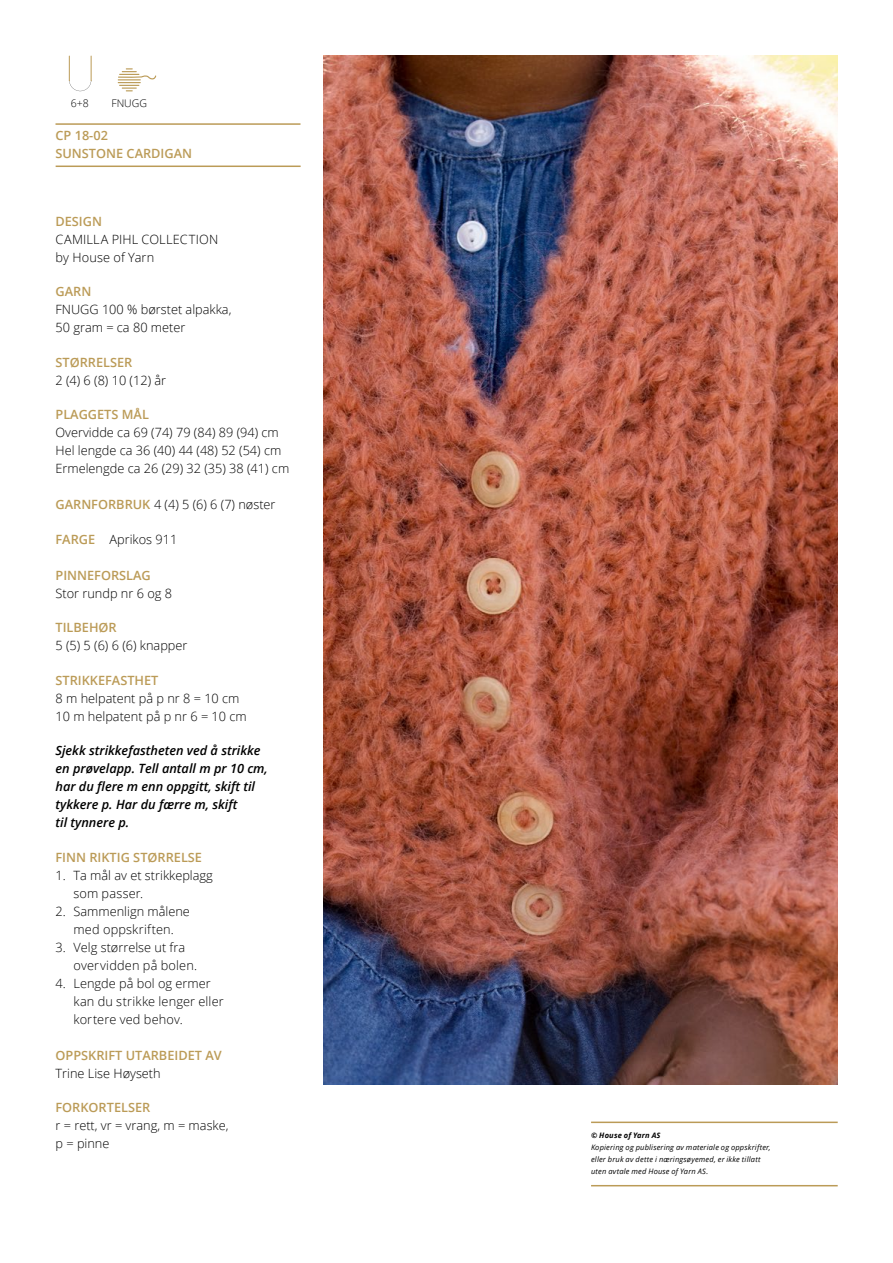
<style>
.page{position:relative;width:893px;height:1263px;background:#fff}
.page>*{position:absolute;margin:0;border:0;box-sizing:border-box;transform-origin:0 0}
.Faktatekst{font:300 12.75px/18px "Open Sans";color:#000}
.Faktatekst-2{font:600 12.75px "Open Sans";color:#bb9b57}
.Faktatekst-3{font:italic 600 12.75px "Open Sans";color:#000}
.Faktatekst-4{font:300 10.5px "Open Sans";color:#000}
.t1{font:italic 7.5px "Open Sans";letter-spacing:.025em;color:#000}
.t2{font:italic 700 7.5px "Open Sans";letter-spacing:.025em;color:#000}
.s1{font-weight:600;color:#bb9b57}
</style>
<div class="page">
<hr style="left:591px;top:1121px;width:247px;height:2px;background:#bb9b57">
<hr style="left:591px;top:1185px;width:247px;height:1px;background:#bb9b57">
<hr style="left:56px;top:123px;width:244px;height:2px;background:#bb9b57">
<hr style="left:56px;top:166px;width:245px;height:1px;background:#bb9b57">
<svg style="left:69px;top:56px;width:23px;height:35px"></svg>
<svg style="left:118px;top:68px;width:38px;height:23px"></svg>
<img style="left:323px;top:55px;width:514px;height:1029px">
<p class="Faktatekst-4" style="left:71px;top:96px;width:19px">6+8</p>
<p class="Faktatekst-4" style="left:111px;top:96px;width:37px">FNUGG</p>
<p class="Faktatekst-2" style="left:56px;top:127px;width:54px">CP 18-02</p>
<p class="Faktatekst-2" style="left:56px;top:145px;width:138px">SUNSTONE CARDIGAN</p>
<p class="Faktatekst-2" style="left:56px;top:212px;width:48px">DESIGN</p>
<p class="Faktatekst" style="left:56px;top:230px;width:164px">CAMILLA PIHL COLLECTION</p>
<p class="Faktatekst" style="left:56px;top:248px;width:100px">by House of Yarn</p>
<p class="Faktatekst-2" style="left:56px;top:283px;width:37px">GARN</p>
<p class="Faktatekst" style="left:56px;top:300px;width:177px">FNUGG 100 % børstet alpakka,</p>
<p class="Faktatekst" style="left:56px;top:318px;width:131px">50 gram = ca 80 meter</p>
<p class="Faktatekst-2" style="left:56px;top:353px;width:78px">STØRRELSER</p>
<p class="Faktatekst" style="left:56px;top:371px;width:112px">2 (4) 6 (8) 10 (12) år</p>
<p class="Faktatekst-2" style="left:56px;top:406px;width:95px">PLAGGETS MÅL</p>
<p class="Faktatekst" style="left:56px;top:423px;width:225px">Overvidde ca 69 (74) 79 (84) 89 (94) cm</p>
<p class="Faktatekst" style="left:56px;top:441px;width:227px">Hel lengde ca 36 (40) 44 (48) 52 (54) cm</p>
<p class="Faktatekst" style="left:56px;top:459px;width:235px">Ermelengde ca 26 (29) 32 (35) 38 (41) cm</p>
<p class="Faktatekst" style="left:56px;top:495px;width:222px"><span class="s1">GARNFORBRUK</span> 4 (4) 5 (6) 6 (7) nøster</p>
<p class="Faktatekst" style="left:56px;top:530px;width:123px"><span class="s1">FARGE</span> Aprikos 911</p>
<p class="Faktatekst-2" style="left:56px;top:566px;width:97px">PINNEFORSLAG</p>
<p class="Faktatekst" style="left:56px;top:584px;width:118px">Stor rundp nr 6 og 8</p>
<p class="Faktatekst-2" style="left:56px;top:619px;width:63px">TILBEHØR</p>
<p class="Faktatekst" style="left:56px;top:636px;width:133px">5 (5) 5 (6) 6 (6) knapper</p>
<p class="Faktatekst-2" style="left:56px;top:671px;width:105px">STRIKKEFASTHET</p>
<p class="Faktatekst" style="left:56px;top:689px;width:186px">8 m helpatent på p nr 8 = 10 cm</p>
<p class="Faktatekst" style="left:56px;top:707px;width:193px">10 m helpatent på p nr 6 = 10 cm</p>
<p class="Faktatekst-3" style="left:56px;top:742px;width:207px">Sjekk strikkefastheten ved å strikke</p>
<p class="Faktatekst-3" style="left:56px;top:760px;width:214px">en prøvelapp. Tell antall m pr 10 cm,</p>
<p class="Faktatekst-3" style="left:56px;top:778px;width:201px">har du flere m enn oppgitt, skift til</p>
<p class="Faktatekst-3" style="left:56px;top:796px;width:183px">tykkere p. Har du færre m, skift</p>
<p class="Faktatekst-3" style="left:56px;top:814px;width:75px">til tynnere p.</p>
<p class="Faktatekst-2" style="left:56px;top:848px;width:148px">FINN RIKTIG STØRRELSE</p>
<p class="Faktatekst" style="left:74px;top:866px;width:141px;text-indent:-18px">1. Ta mål av et strikkeplagg som passer.</p>
<p class="Faktatekst" style="left:56px;top:902px;width:136px;text-align:center">2. Sammenlign målene med oppskriften.</p>
<p class="Faktatekst" style="left:74px;top:938px;width:125px;text-indent:-18px">3. Velg størrelse ut fra overvidden på bolen.</p>
<p class="Faktatekst" style="left:74px;top:974px;width:152px;text-indent:-18px">4. Lengde på bol og ermer kan du strikke lenger eller kortere ved behov.</p>
<p class="Faktatekst-2" style="left:56px;top:1046px;width:168px">OPPSKRIFT UTARBEIDET AV</p>
<p class="Faktatekst" style="left:56px;top:1064px;width:107px">Trine Lise Høyseth</p>
<p class="Faktatekst-2" style="left:56px;top:1099px;width:96px">FORKORTELSER</p>
<p class="Faktatekst" style="left:56px;top:1116px;width:175px">r = rett, vr = vrang, m = maske,</p>
<p class="Faktatekst" style="left:56px;top:1134px;width:56px">p = pinne</p>
<p class="t2" style="left:591px;top:1130px;width:71px">© House of Yarn AS</p>
<p class="t1" style="left:591px;top:1142px;width:181px">Kopiering og publisering av materiale og oppskrifter,</p>
<p class="t1" style="left:591px;top:1154px;width:171px">eller bruk av dette i næringsøyemed, er ikke tillatt</p>
<p class="t1" style="left:591px;top:1166px;width:119px">uten avtale med House of Yarn AS.</p>
</div>
